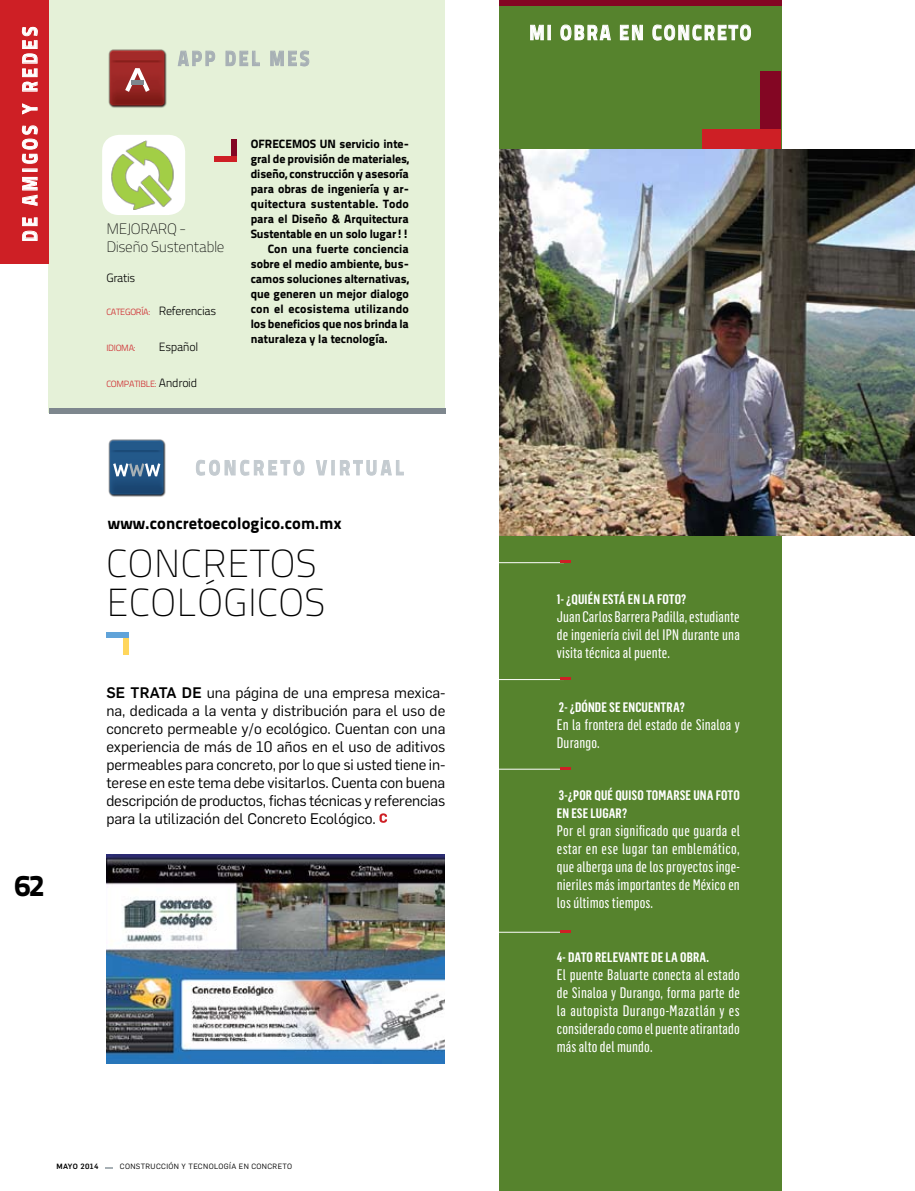
<style>
.page{position:relative;width:915px;height:1191px;background:#fff}
.page>*{position:absolute;margin:0;border:0;box-sizing:border-box;transform-origin:0 0}
.t1{font:100 39px/39px "Titillium Text 22 L";letter-spacing:.01em;color:#000}
.t2{font:800 30px "Titillium Text 22 L";color:#000}
.t3{font:800 21px "Titillium Text 22 L";letter-spacing:.12em;color:#fff;scale:.85 1}
.t4{font:800 21px "Titillium Text 22 L";letter-spacing:.2em;color:#c4cbd0;scale:.85 1}
.t5{font:800 21px "Titillium Text 22 L";letter-spacing:.2em;color:#fff;scale:.85 1}
.t6{font:800 21px "Titillium Text 22 L";letter-spacing:.15em;color:#a7b0b5;scale:.85 1}
.t7{font:800 16.5px "Titillium Text 22 L";letter-spacing:.01em;color:#000}
.t8{font:15px/18px "Flama Condensed Basic";letter-spacing:.01em;color:#fff;text-align:justify}
.t9{font:15px/18px "Flama";letter-spacing:-.005em;color:#000;text-align:justify}
.t10{font:100 15px/18px "Titillium Text 22 L";letter-spacing:-.03em;color:#000}
.t11{font:600 13.5px/18px "Flama Condensed";letter-spacing:.01em;color:#fff}
.t12{font:800 12px "Titillium Text 22 L";color:#000}
.t13{font:300 12px "Titillium Text 22 L";letter-spacing:-.03em;color:#000}
.t14{font:300 9px "Titillium Text 22 L";letter-spacing:-.03em;color:#ce1f25}
.t15{font:7.5px "Flama";letter-spacing:.05em;color:#000}
.t16{font:500 7.5px "Flama";letter-spacing:.05em;color:#000}
.s1{font-size:9px;color:#ce1f25}
.s2{font-size:12px;color:#000}
.s3{font-weight:500}
</style>
<div class="page">
<svg style="left:106px;top:1167px;width:7px;height:2px"></svg>
<div style="left:49px;top:0;width:395px;height:412px;background:#e5f1d8"></div>
<div style="left:49px;top:408px;width:396px;height:6px;background:#7e878e"></div>
<div style="left:499px;top:0;width:282px;height:1191px;background:#56832d"></div>
<svg style="left:196px;top:459px;width:108px;height:17px"></svg>
<svg style="left:316px;top:460px;width:11px;height:15px"></svg>
<div style="left:331px;top:460px;width:3px;height:15px;border:1px solid #c4cbd0"></div>
<svg style="left:340px;top:460px;width:64px;height:16px"></svg>
<svg style="left:177px;top:51px;width:38px;height:15px"></svg>
<svg style="left:225px;top:51px;width:35px;height:15px"></svg>
<svg style="left:270px;top:50px;width:39px;height:17px"></svg>
<svg style="left:530px;top:25px;width:13px;height:15px"></svg>
<svg style="left:560px;top:24px;width:50px;height:17px"></svg>
<svg style="left:619px;top:25px;width:23px;height:15px"></svg>
<svg style="left:652px;top:24px;width:98px;height:17px"></svg>
<div style="left:759px;top:71px;width:21px;height:69px;background:#830623"></div>
<div style="left:701px;top:129px;width:79px;height:21px;background:#ce1f25"></div>
<div style="left:231px;top:139px;width:6px;height:20px;background:#830623"></div>
<div style="left:215px;top:156px;width:22px;height:5px;background:#ce1f25"></div>
<div style="left:123px;top:635px;width:5px;height:19px;background:#ffd65c"></div>
<div style="left:106px;top:632px;width:22px;height:6px;background:#60a3d9"></div>
<img style="left:108px;top:49px;width:59px;height:59px">
<svg style="left:125px;top:68px;width:25px;height:24px"></svg>
<hr style="left:131px;top:81px;width:12px;height:4px;background:#7e878e">
<img style="left:108px;top:439px;width:58px;height:58px">
<svg style="left:113px;top:463px;width:47px;height:13px"></svg>
<img style="left:106px;top:855px;width:338px;height:208px">
<hr style="left:495px;top:769px;width:68px;height:1px;background:#fff">
<hr style="left:495px;top:932px;width:68px;height:1px;background:#fff">
<hr style="left:495px;top:679px;width:68px;height:1px;background:#fff">
<hr style="left:495px;top:562px;width:68px;height:1px;background:#fff">
<svg style="left:559px;top:767px;width:11px;height:2px"></svg>
<svg style="left:559px;top:930px;width:11px;height:2px"></svg>
<svg style="left:559px;top:677px;width:11px;height:3px"></svg>
<svg style="left:559px;top:560px;width:11px;height:3px"></svg>
<div style="left:499px;top:0;width:282px;height:6px;background:#830623"></div>
<div style="left:0;top:0;width:49px;height:264px;background:#ce1f25"></div>
<svg style="left:22px;top:217px;width:16px;height:24px"></svg>
<svg style="left:22px;top:177px;width:16px;height:29px"></svg>
<div style="left:22px;top:169px;width:15px;height:3px;border:1px solid #fff"></div>
<svg style="left:22px;top:125px;width:16px;height:39px"></svg>
<svg style="left:22px;top:103px;width:16px;height:12px"></svg>
<svg style="left:22px;top:27px;width:16px;height:65px"></svg>
<div style="left:102px;top:135px;width:83px;height:80px;background:#fff;border-radius:17px"></div>
<img style="left:499px;top:150px;width:415px;height:386px">
<img style="left:111px;top:141px;width:63px;height:69px">
<svg style="left:379px;top:813px;width:8px;height:10px"></svg>
<h3 class="t5" style="left:13px;top:242px;width:254px;rotate:-90deg">de amigos y redes</h3>
<h2 class="t2" style="left:14px;top:862px;width:32px">62</h2>
<h3 class="t6" style="left:178px;top:42px;width:156px">app del mes</h3>
<p class="t10" style="left:106px;top:219px;width:120px">MEJORARQ -<br>Diseño Sustentable</p>
<p class="t13" style="left:106px;top:269px;width:30px">Gratis</p>
<p class="t13" style="left:106px;top:302px;width:111px"><span class="s1">Categoría:</span> Referencias</p>
<p class="t14" style="left:106px;top:341px;width:30px">Idioma:</p>
<p class="t13" style="left:159px;top:338px;width:41px">Español</p>
<p class="t14" style="left:106px;top:377px;width:92px">compati ble: <span class="s2">Android</span></p>
<p class="t12" style="left:251px;top:134px;width:160px">Ofrecemos un servicio inte-</p>
<p class="t12" style="left:251px;top:149px;width:160px">gral de provisión de materiales,</p>
<p class="t12" style="left:251px;top:164px;width:160px">diseño, construcción y asesoría</p>
<p class="t12" style="left:251px;top:179px;width:160px">para obras de ingeniería y ar-</p>
<p class="t12" style="left:251px;top:194px;width:160px">quitectura sustentable. Todo</p>
<p class="t12" style="left:251px;top:209px;width:160px">para el Diseño &amp; Arquitectura</p>
<p class="t12" style="left:251px;top:224px;width:160px">Sustentable en un solo lugar!!</p>
<p class="t12" style="left:268px;top:239px;width:143px">Con una fuerte conciencia</p>
<p class="t12" style="left:251px;top:254px;width:160px">sobre el medio ambiente, bus-</p>
<p class="t12" style="left:251px;top:269px;width:159px">camos soluciones alternativas,</p>
<p class="t12" style="left:251px;top:284px;width:160px">que generen un mejor dialogo</p>
<p class="t12" style="left:251px;top:299px;width:160px">con el ecosistema utilizando</p>
<p class="t12" style="left:251px;top:314px;width:159px">los beneficios que nos brinda la</p>
<p class="t12" style="left:251px;top:329px;width:138px">naturaleza y la tecnología.</p>
<h3 class="t4" style="left:196px;top:451px;width:246px">concreto virtual</h3>
<p class="t7" style="left:108px;top:510px;width:235px">www.concretoecologico.com.mx</p>
<h1 class="t1" style="left:106px;top:542px;width:220px">CONCRETOS<br>ECOLÓGICOS</h1>
<p class="t9" style="left:106px;top:682px;width:340px"><span class="s3">SE TRATA DE</span> una página de una empresa mexica&shy;na, dedicada a la venta y distribución para el uso de concreto permeable y/o ecológico. Cuentan con una experiencia de más de 10 años en el uso de aditivos permeables para concreto, por lo que si usted tiene in&shy;terese en este tema debe visitarlos. Cuenta con buena descripción de productos, fichas técnicas y referencias para la utilización del Concreto Ecológico.</p>
<p class="t16" style="left:56px;top:1161px;width:44px">MAYO 2014</p>
<p class="t15" style="left:120px;top:1161px;width:174px">Construcción y Tecnología en concreto</p>
<h3 class="t3" style="left:529px;top:16px;width:262px">mi obra en concreto</h3>
<p class="t11" style="left:556px;top:589px;width:131px">1- ¿QUIÉN ESTÁ EN LA FOTO?</p>
<p class="t8" style="left:556px;top:606px;width:184px">Juan Carlos Barrera Padilla, estudiante de ingeniería civil del IPN durante una visita técnica al puente.</p>
<p class="t11" style="left:558px;top:697px;width:127px">2- ¿DÓNDE SE ENCUENTRA?</p>
<p class="t8" style="left:556px;top:714px;width:184px">En la frontera del estado de Sinaloa y<br>Durango.</p>
<p class="t11" style="left:556px;top:786px;width:184px">3-¿POR QUÉ QUISO TOMARSE UNA FOTO<br>EN ESE LUGAR?</p>
<p class="t8" style="left:556px;top:821px;width:184px">Por el gran significado que guarda el estar en ese lugar tan emblemático, que alberga una de los proyectos inge&shy;nieriles más importantes de México en los últimos tiempos.</p>
<p class="t11" style="left:556px;top:948px;width:153px">4- DATO RELEVANTE DE LA OBRA.</p>
<p class="t8" style="left:556px;top:965px;width:184px">El puente Baluarte conecta al estado de Sinaloa y Durango, forma parte de la autopista Durango-Mazatlán y es considerado como el puente atirantado más alto del mundo.</p>
</div>
